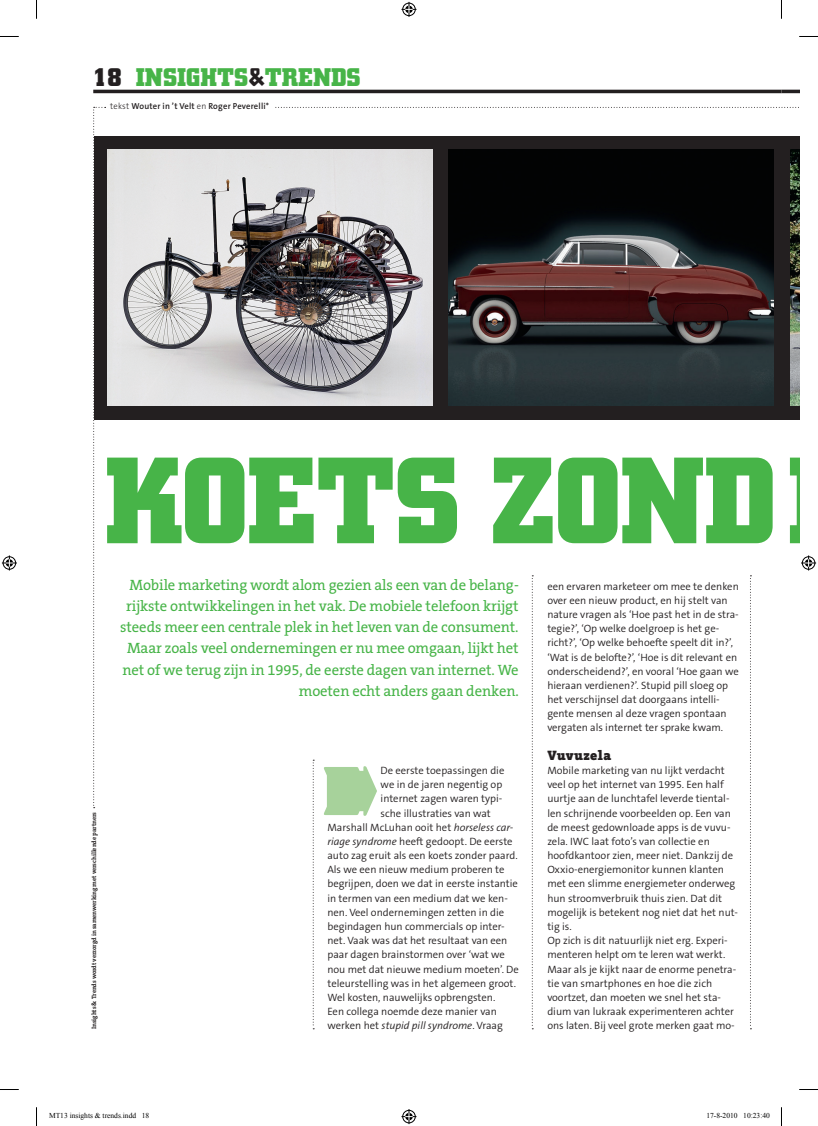
<style>
.page{position:relative;width:818px;height:1126px;background:#fff}
.page>*{position:absolute;margin:0;border:0;box-sizing:border-box;transform-origin:0 0}
._00_kop{font:700 123.25px "Square Slabserif 711 BT";letter-spacing:-.015em;color:#47b448}
._00_rubriek_aanduidi{font:700 25.62px "Square Slabserif 711 BT";color:#47b448}
.t1{font:700 25.62px "Square Slabserif 711 BT";color:#231f20}
._00_intro{font:15px/21.2px "The Serif B5 Plain";letter-spacing:-.005em;color:#47b448;text-align:right}
._00_tussenkop{font:900 13.75px "The Serif B9";letter-spacing:.03em;color:#231f20}
.Standaard{font:300 10.62px/14.1px "The Sans B4";color:#231f20}
._00_credits{font:600 8.75px "The Sans B6";letter-spacing:.025em;color:#231f20}
.t2{font:7.5px "Times New Roman";color:#000}
._00_credit_stippelli{font:700 6.25px "The Serif B7";letter-spacing:-.01em;color:#231f20}
.s1{color:#231f20}
.s2{font-family:"The Sans B3";font-weight:300}
.s3{font-style:italic}
</style>
<div class="page">
<svg style="left:312px;top:759px;width:2px;height:270px"></svg>
<hr style="left:93px;top:90px;width:688px;height:3px;background:#231f20">
<svg style="left:93px;top:107px;width:13px;height:701px"></svg>
<svg style="left:324px;top:766px;width:53px;height:49px"></svg>
<svg style="left:275px;top:107px;width:522px;height:1px"></svg>
<hr style="left:781px;top:90px;width:17px;height:3px;background:#231f20">
<svg style="left:531px;top:575px;width:2px;height:454px"></svg>
<svg style="left:750px;top:575px;width:1px;height:454px"></svg>
<div style="left:94px;top:136px;width:704px;height:283px;background:#231f20"></div>
<img style="left:448px;top:150px;width:325px;height:255px">
<img style="left:107px;top:150px;width:325px;height:255px">
<img style="left:790px;top:150px;width:8px;height:255px">
<svg style="left:0;top:36px;width:19px;height:1px"></svg>
<svg style="left:799px;top:36px;width:18px;height:1px"></svg>
<svg style="left:0;top:1089px;width:19px;height:1px"></svg>
<svg style="left:799px;top:1089px;width:18px;height:1px"></svg>
<svg style="left:36px;top:0;width:1px;height:19px"></svg>
<svg style="left:36px;top:1107px;width:1px;height:18px"></svg>
<svg style="left:401px;top:2px;width:15px;height:15px"></svg>
<svg style="left:401px;top:1109px;width:15px;height:14px"></svg>
<svg style="left:2px;top:555px;width:15px;height:15px"></svg>
<svg style="left:801px;top:555px;width:14px;height:15px"></svg>
<p class="t1" style="left:93px;top:61px;width:30px">18</p>
<p class="_00_rubriek_aanduidi" style="left:136px;top:61px;width:226px">INSIGHTS<span class="s1">&amp;</span>TRENDS</p>
<p class="_00_credits" style="left:110px;top:101px;width:160px"><span class="s2">tekst</span> Wouter in ’t Velt <span class="s2">en</span> Roger Peverelli*</p>
<p class="_00_credit_stippelli" style="left:91px;top:1029px;width:218px;rotate:-90deg">Insights &amp; Trends wordt verzorgd in samenwerking met verschillende partners</p>
<p class="_00_kop" style="left:104px;top:424px;width:673px">KOETS ZOND</p>
<p class="Standaard" style="left:547px;top:579px;width:193px">een ervaren marketeer om mee te denken over een nieuw product, en hij stelt van nature vragen als ‘Hoe past het in de stra&shy;tegie?’, ‘Op welke doelgroep is het ge&shy;richt?’, ‘Op welke behoefte speelt dit in?’, ‘Wat is de belofte?’, ‘Hoe is dit relevant en onderscheidend?’, en vooral ‘Hoe gaan we hieraan verdienen?’. Stupid pill sloeg op het verschijnsel dat doorgaans intelli&shy;gente mensen al deze vragen spontaan vergaten als internet ter sprake kwam.</p>
<p class="_00_tussenkop" style="left:547px;top:747px;width:65px">Vuvuzela</p>
<p class="Standaard" style="left:547px;top:763px;width:192px">Mobile marketing van nu lijkt verdacht veel op het internet van 1995. Een half uurtje aan de lunchtafel leverde tiental&shy;len schrijnende voorbeelden op. Een van de meest gedownloade apps is de vuvu&shy;zela. IWC laat foto’s van collectie en hoofdkantoor zien, meer niet. Dankzij de Oxxio-energiemonitor kunnen klanten met een slimme energiemeter onderweg hun stroomverbruik thuis zien. Dat dit mogelijk is betekent nog niet dat het nut&shy;tig is.</p>
<p class="Standaard" style="left:547px;top:933px;width:190px">Op zich is dit natuurlijk niet erg. Experi&shy;menteren helpt om te leren wat werkt.<br>Maar als je kijkt naar de enorme penetra&shy;tie van smartphones en hoe die zich voortzet, dan moeten we snel het sta&shy;dium van lukraak experimenteren achter ons laten. Bij veel grote merken gaat mo-</p>
<p class="_00_intro" style="left:120px;top:574px;width:400px">Mobile marketing wordt alom gezien als een van de belang&shy;rijkste ontwikkelingen in het vak. De mobiele telefoon krijgt steeds meer een centrale plek in het leven van de consument.<br>Maar zoals veel ondernemingen er nu mee omgaan, lijkt het net of we terug zijn in 1995, de eerste dagen van internet. We moeten echt anders gaan denken.</p>
<p class="Standaard" style="left:380px;top:763px;width:125px">De eerste toepassingen die</p>
<p class="Standaard" style="left:380px;top:777px;width:123px">we in de jaren negentig op</p>
<p class="Standaard" style="left:380px;top:791px;width:123px">internet zagen waren typi-</p>
<p class="Standaard" style="left:380px;top:806px;width:112px">sche illustraties van wat</p>
<p class="Standaard" style="left:327px;top:820px;width:187px">Marshall McLuhan ooit het <span class="s3">horseless car-</span></p>
<p class="Standaard" style="left:327px;top:834px;width:187px"><span class="s3">riage syndrome</span> heeft gedoopt. De eerste</p>
<p class="Standaard" style="left:327px;top:848px;width:192px">auto zag eruit als een koets zonder paard.</p>
<p class="Standaard" style="left:327px;top:862px;width:178px">Als we een nieuw medium proberen te</p>
<p class="Standaard" style="left:327px;top:877px;width:192px">begrijpen, doen we dat in eerste instantie</p>
<p class="Standaard" style="left:327px;top:891px;width:182px">in termen van een medium dat we ken-</p>
<p class="Standaard" style="left:327px;top:905px;width:178px">nen. Veel ondernemingen zetten in die</p>
<p class="Standaard" style="left:327px;top:919px;width:179px">begindagen hun commercials op inter-</p>
<p class="Standaard" style="left:327px;top:933px;width:181px">net. Vaak was dat het resultaat van een</p>
<p class="Standaard" style="left:327px;top:947px;width:179px">paar dagen brainstormen over ‘wat we</p>
<p class="Standaard" style="left:327px;top:962px;width:193px">nou met dat nieuwe medium moeten’. De</p>
<p class="Standaard" style="left:327px;top:976px;width:190px">teleurstelling was in het algemeen groot.</p>
<p class="Standaard" style="left:327px;top:990px;width:169px">Wel kosten, nauwelijks opbrengsten.</p>
<p class="Standaard" style="left:327px;top:1004px;width:177px">Een collega noemde deze manier van werken het <span class="s3">stupid pill syndrome</span>. Vraag</p>
<p class="t2" style="left:49px;top:1110px;width:102px">MT13 insights &amp; trends.indd 18</p>
<p class="t2" style="left:706px;top:1110px;width:65px">17-8-2010 10:23:40</p>
</div>
